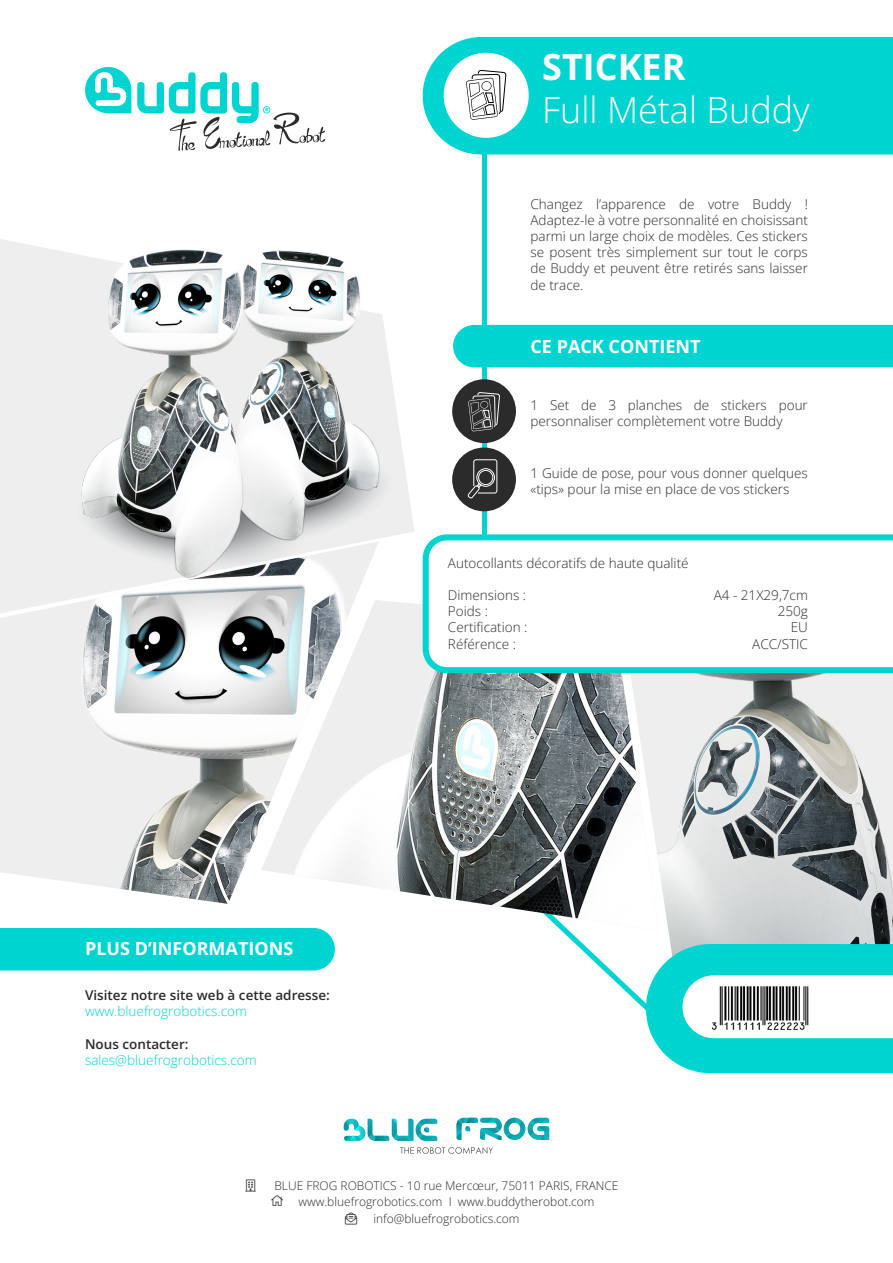
<style>
.page{position:relative;width:893px;height:1263px;background:#fff}
.page>*{position:absolute;margin:0;border:0;box-sizing:border-box;transform-origin:0 0}
.t1{font:300 36px "Open Sans";color:#fff}
.t2{font:700 36px "Open Sans";color:#fff}
.t3{font:700 18px "Open Sans";color:#fff}
.Style_de_paragraphe{font:300 13.5px/16.2px "Open Sans";color:#2b2b2b}
.Style_de_paragraphe-2{font:300 13.5px "Open Sans";color:#00d4d1}
.Style_de_paragraphe-3{font:600 13.5px "Open Sans";color:#2b2b2b}
.Style_de_paragraphe-4{font:300 12px "Open Sans";color:#2b2b2b}
.t4{font:4.2px "BFR Font";color:#00d4d1}
</style>
<div class="page">
<hr style="left:482px;top:142px;width:4px;height:692px;background:#00d4d1">
<img style="left:379px;top:600px;width:249px;height:304px">
<img style="left:628px;top:673px;width:265px;height:175px">
<div style="left:453px;top:325px;width:440px;height:42px;background:#00d4d1"></div>
<svg style="left:0;top:239px;width:414px;height:374px;fill:#eee"></svg>
<div style="left:423px;top:37px;width:470px;height:117px;background:#00d4d1"></div>
<svg style="left:85px;top:67px;width:46px;height:46px"></svg>
<svg style="left:137px;top:72px;width:188px;height:79px"></svg>
<img style="left:54px;top:241px;width:355px;height:344px">
<div style="left:452px;top:379px;width:64px;height:64px;background:#2b2b2b;border-radius:50%"></div>
<div style="left:452px;top:447px;width:64px;height:64px;background:#2b2b2b;border-radius:50%"></div>
<svg style="left:0;top:541px;width:379px;height:347px;fill:#eee"></svg>
<img style="left:10px;top:545px;width:352px;height:359px">
<div style="left:444px;top:53px;width:85px;height:85px;background:#fff;border-radius:50%"></div>
<svg style="left:468px;top:392px;width:32px;height:39px"></svg>
<svg style="left:468px;top:459px;width:29px;height:40px"></svg>
<div style="left:478px;top:470px;width:15px;height:15px;border:1px solid #fff;border-radius:50%"></div>
<svg style="left:466px;top:70px;width:40px;height:50px"></svg>
<svg style="left:482px;top:848px;width:411px;height:225px"></svg>
<img style="left:699px;top:978px;width:131px;height:57px">
<svg style="left:423px;top:534px;width:470px;height:139px"></svg>
<div style="left:0;top:928px;width:335px;height:42px;background:#00d4d1"></div>
<svg style="left:344px;top:1118px;width:93px;height:23px"></svg>
<svg style="left:456px;top:1118px;width:93px;height:22px"></svg>
<svg style="left:400px;top:1147px;width:93px;height:7px"></svg>
<p class="t4" style="left:265px;top:108px;width:5px">r</p>
<p class="t3" style="left:85px;top:936px;width:210px">PLUS D’INFORMATIONS</p>
<p class="Style_de_paragraphe-3" style="left:85px;top:986px;width:246px">Visitez notre site web à cette adresse:</p>
<p class="Style_de_paragraphe-2" style="left:85px;top:1002px;width:164px">www.bluefrogrobotics.com</p>
<p class="Style_de_paragraphe-3" style="left:85px;top:1034px;width:105px">Nous contacter:</p>
<p class="Style_de_paragraphe-2" style="left:85px;top:1051px;width:173px">sales@bluefrogrobotics.com</p>
<p class="t2" style="left:542px;top:42px;width:145px">STICKER</p>
<p class="t1" style="left:542px;top:85px;width:269px">Full Métal Buddy</p>
<p class="Style_de_paragraphe" style="left:530px;top:195px;width:279px;text-align:justify">Changez l’apparence de votre Buddy !<br>Adaptez-le à votre personnalité en choisissant parmi un large choix de modèles. Ces stickers se posent très simplement sur tout le corps de Buddy et peuvent être retirés sans laisser de trace.</p>
<p class="t3" style="left:530px;top:335px;width:171px">CE PACK CONTIENT</p>
<p class="Style_de_paragraphe" style="left:530px;top:396px;width:279px">1 Set de 3 planches de stickers pour personnaliser complètement votre Buddy</p>
<p class="Style_de_paragraphe" style="left:530px;top:465px;width:279px">1 Guide de pose, pour vous donner quelques «tips» pour la mise en place de vos stickers</p>
<p class="Style_de_paragraphe" style="left:448px;top:554px;width:242px">Autocollants décoratifs de haute qualité</p>
<p class="Style_de_paragraphe" style="left:448px;top:587px;width:80px">Dimensions :</p>
<p class="Style_de_paragraphe" style="left:448px;top:603px;width:41px">Poids :</p>
<p class="Style_de_paragraphe" style="left:448px;top:619px;width:81px">Certification :</p>
<p class="Style_de_paragraphe" style="left:448px;top:635px;width:70px">Référence :</p>
<p class="Style_de_paragraphe" style="left:714px;top:587px;width:96px">A4 - 21X29,7cm</p>
<p class="Style_de_paragraphe" style="left:778px;top:603px;width:32px">250g</p>
<p class="Style_de_paragraphe" style="left:791px;top:619px;width:19px">EU</p>
<p class="Style_de_paragraphe" style="left:752px;top:635px;width:57px">ACC/STIC</p>
<p class="Style_de_paragraphe-4" style="left:274px;top:1177px;width:346px">BLUE FROG ROBOTICS - 10 rue Mercœur, 75011 PARIS, FRANCE</p>
<p class="Style_de_paragraphe-4" style="left:298px;top:1193px;width:298px">www.bluefrogrobotics.com I www.buddytherobot.com</p>
<p class="Style_de_paragraphe-4" style="left:373px;top:1210px;width:148px">info@bluefrogrobotics.com</p>
</div>
